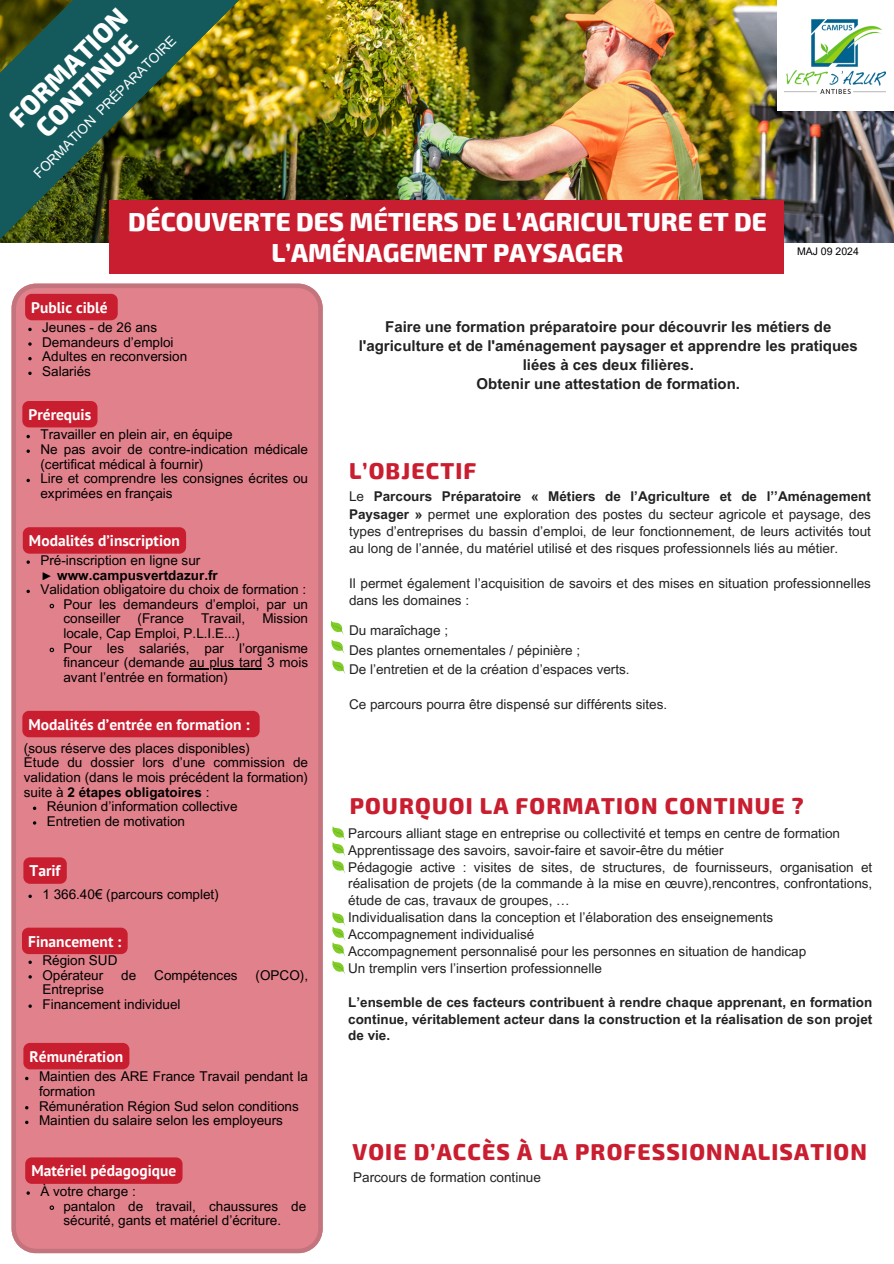
<style>
.page{position:relative;width:894px;height:1264px;background:#fff}
.page>*{position:absolute;margin:0;border:0;box-sizing:border-box;transform-origin:0 0}
.t1{font:800 26.4px/26.4px "Exo 2";color:#fff;text-align:center}
.t2{font:800 25.5px/30.3px "Exo 2";color:#fff;text-align:center}
.t3{font:800 22.5px "Exo 2";letter-spacing:.05em;color:#c91e30}
.t4{font:700 15.45px "PT Sans";color:#fff}
.t5{font:700 15px/19.2px "Arial MT Pro";color:#222;text-align:center}
.t6{font:13.5px/16.8px "Arial MT Pro";color:#222}
.t7{font:13.5px/14.7px "Arial MT Pro";color:#000}
.t8{font:700 13.5px/16.8px "Arial MT Pro";color:#222;text-align:justify}
.t9{font:700 13.5px "Arial MT Pro";color:#000}
.t10{font:13.5px "Arial MT Pro";color:#fff}
.t11{font:10.5px "Arial MT Pro";color:#000}
.s1{font-weight:700}
.s2{font-family:"Liberation Serif";font-weight:400}
</style>
<div class="page">
<img style="left:270px;top:0;width:623px;height:243px">
<div style="left:777px;top:0;width:116px;height:111px;background:#fff"></div>
<img style="left:784px;top:19px;width:101px;height:74px">
<div style="left:109px;top:200px;width:675px;height:73px;background:#c91e30"></div>
<img style="left:0;top:0;width:270px;height:243px">
<div style="left:12px;top:283px;width:310px;height:970px;background:#e0818b"></div>
<svg style="left:330px;top:620px;width:14px;height:33px"></svg>
<svg style="left:332px;top:660px;width:13px;height:14px"></svg>
<svg style="left:28px;top:328px;width:4px;height:3px"></svg>
<svg style="left:28px;top:342px;width:4px;height:4px"></svg>
<svg style="left:28px;top:357px;width:4px;height:3px"></svg>
<svg style="left:28px;top:371px;width:4px;height:4px"></svg>
<svg style="left:26px;top:560px;width:4px;height:4px"></svg>
<svg style="left:26px;top:589px;width:4px;height:4px"></svg>
<svg style="left:49px;top:603px;width:6px;height:6px"></svg>
<svg style="left:49px;top:647px;width:6px;height:6px"></svg>
<hr style="left:189px;top:668px;width:73px;height:1px;background:#000">
<svg style="left:33px;top:806px;width:3px;height:4px"></svg>
<svg style="left:28px;top:960px;width:4px;height:3px"></svg>
<svg style="left:28px;top:975px;width:4px;height:3px"></svg>
<svg style="left:28px;top:1004px;width:4px;height:3px"></svg>
<svg style="left:25px;top:1076px;width:3px;height:4px"></svg>
<svg style="left:25px;top:1120px;width:3px;height:4px"></svg>
<svg style="left:26px;top:1191px;width:4px;height:3px"></svg>
<svg style="left:49px;top:1204px;width:6px;height:6px"></svg>
<svg style="left:26px;top:435px;width:4px;height:3px"></svg>
<svg style="left:26px;top:449px;width:4px;height:4px"></svg>
<svg style="left:26px;top:479px;width:4px;height:3px"></svg>
<div style="left:25px;top:294px;width:93px;height:26px;background:#c91e30"></div>
<div style="left:22px;top:401px;width:75px;height:26px;background:#c91e30"></div>
<div style="left:23px;top:527px;width:163px;height:26px;background:#c91e30"></div>
<div style="left:22px;top:710px;width:237px;height:27px;background:#c91e30"></div>
<svg style="left:23px;top:857px;width:44px;height:26px"></svg>
<svg style="left:28px;top:894px;width:4px;height:4px"></svg>
<div style="left:22px;top:927px;width:106px;height:27px;background:#c91e30"></div>
<div style="left:23px;top:1042px;width:106px;height:27px;background:#c91e30"></div>
<div style="left:25px;top:1157px;width:157px;height:26px;background:#c91e30"></div>
<svg style="left:332px;top:826px;width:13px;height:47px"></svg>
<svg style="left:332px;top:912px;width:13px;height:62px"></svg>
<p class="t1" style="left:3px;top:112px;width:157px;rotate:-45deg">FORMATION<br>CONTINUE</p>
<h6 class="t10" style="left:33px;top:172px;width:196px;rotate:-45deg">FORMATION PRÉPARATOIRE</h6>
<h3 class="t4" style="left:31px;top:297px;width:78px">Public ciblé</h3>
<p class="t2" style="left:128px;top:205px;width:640px">DÉCOUVERTE DES M<span class="s1">É</span>TIERS DE L’AGRICULTURE ET DE<br>L’AMÉNAGEMENT PAYSAGER</p>
<p class="t11" style="left:796px;top:247px;width:63px">MAJ 09 2024</p>
<p class="t7" style="left:42px;top:322px;width:116px">Jeunes - de 26 ans</p>
<h3 class="t7" style="left:42px;top:336px;width:133px">Demandeurs d’emploi</h3>
<p class="t7" style="left:42px;top:351px;width:146px">Adultes en reconversion</p>
<p class="t7" style="left:42px;top:366px;width:50px">Salariés</p>
<h3 class="t4" style="left:29px;top:404px;width:64px">Prérequis</h3>
<p class="t7" style="left:40px;top:429px;width:194px">Travailler en plein air, en équipe</p>
<p class="t7" style="left:40px;top:443px;width:269px">Ne pas avoir de contre-indication médicale (certificat médical à fournir)</p>
<h3 class="t7" style="left:40px;top:473px;width:269px">Lire et comprendre les consignes écrites ou exprimées en français</h3>
<h3 class="t4" style="left:29px;top:530px;width:152px">Modalités d’inscription</h3>
<p class="t7" style="left:40px;top:554px;width:161px">Pré-inscription en ligne sur</p>
<h3 class="t9" style="left:40px;top:570px;width:179px"><span class="s2">►</span> www.campusvertdazur.fr</h3>
<p class="t7" style="left:40px;top:584px;width:267px">Validation obligatoire du choix de formation :</p>
<h6 class="t7" style="left:63px;top:598px;width:246px">Pour les demandeurs d’emploi, par un conseiller</h6>
<h6 class="t7" style="left:137px;top:613px;width:48px">(France</h6>
<h6 class="t7" style="left:201px;top:613px;width:46px">Travail,</h6>
<h6 class="t7" style="left:262px;top:613px;width:47px">Mission</h6>
<h6 class="t7" style="left:63px;top:627px;width:178px">locale, Cap Emploi, P.L.I.E...)</h6>
<p class="t7" style="left:63px;top:642px;width:246px">Pour les salariés, par l’organisme financeur (demande au plus tard 3 mois</p>
<p class="t7" style="left:63px;top:671px;width:166px">avant l’entrée en formation)</p>
<h3 class="t4" style="left:29px;top:714px;width:222px">Modalités d’entrée en formation :</h3>
<p class="t7" style="left:24px;top:742px;width:286px">(sous réserve des places disponibles)<br>Étude du dossier lors d’une commission de validation (dans le mois précédent la formation) suite à <span class="s1">2 étapes obligatoires</span> :</p>
<h6 class="t7" style="left:47px;top:800px;width:192px">Réunion d’information collective</h6>
<p class="t7" style="left:47px;top:815px;width:140px">Entretien de motivation</p>
<p class="t4" style="left:30px;top:860px;width:32px">Tarif</p>
<p class="t7" style="left:42px;top:888px;width:178px">1 366.40€ (parcours complet)</p>
<p class="t4" style="left:28px;top:930px;width:95px">Financement :</p>
<p class="t7" style="left:42px;top:954px;width:77px">Région SUD</p>
<p class="t7" style="left:42px;top:969px;width:62px">Opérateur</p>
<p class="t7" style="left:121px;top:969px;width:17px">de</p>
<p class="t7" style="left:154px;top:969px;width:85px">Compétences</p>
<p class="t7" style="left:255px;top:969px;width:54px">(OPCO),</p>
<p class="t7" style="left:42px;top:983px;width:63px">Entreprise</p>
<p class="t7" style="left:42px;top:998px;width:140px">Financement individuel</p>
<p class="t4" style="left:30px;top:1046px;width:95px">Rémunération</p>
<p class="t7" style="left:39px;top:1070px;width:270px">Maintien des ARE France Travail pendant la formation</p>
<p class="t7" style="left:39px;top:1100px;width:261px">Rémunération Région Sud selon conditions</p>
<p class="t7" style="left:39px;top:1114px;width:245px">Maintien du salaire selon les employeurs</p>
<p class="t5" style="left:358px;top:319px;width:500px">Faire une formation préparatoire pour découvrir les métiers de l'agriculture et de l'aménagement paysager et apprendre les pratiques liées à ces deux filières.<br>Obtenir une attestation de formation.</p>
<p class="t3" style="left:349px;top:456px;width:129px">L’OBJECTIF</p>
<h3 class="t6" style="left:349px;top:490px;width:523px;line-height:17.2px;text-align:justify">Le <span class="s1">Parcours Préparatoire « Métiers de l’Agriculture et de l’’Aménagement Paysager »</span> permet une exploration des postes du secteur agricole et paysage, des types d’entreprises du bassin d’emploi, de leur fonctionnement, de leurs activités tout au long de l’année, du matériel utilisé et des risques professionnels liés au métier.</h3>
<p class="t6" style="left:349px;top:576px;width:523px;line-height:17.2px">Il permet également l’acquisition de savoirs et des mises en situation professionnelles dans les domaines :</p>
<p class="t6" style="left:349px;top:622px;width:282px;line-height:19.5px">Du maraîchage ;<br>Des plantes ornementales / pépinière ;<br>De l’entretien et de la création d’espaces verts.</p>
<p class="t6" style="left:349px;top:698px;width:319px">Ce parcours pourra être dispensé sur différents sites.</p>
<p class="t3" style="left:350px;top:791px;width:455px">POURQUOI LA FORMATION CONTINUE ?</p>
<h5 class="t6" style="left:348px;top:826px;width:525px">Parcours alliant stage en entreprise ou collectivité et temps en centre de formation Apprentissage des savoirs, savoir-faire et savoir-être du métier<br>Pédagogie active : visites de sites, de structures, de fournisseurs, organisation et réalisation de projets (de la commande à la mise en œuvre),rencontres, confrontations, étude de cas, travaux de groupes, …<br>Individualisation dans la conception et l’élaboration des enseignements Accompagnement individualisé<br>Accompagnement personnalisé pour les personnes en situation de handicap<br>Un tremplin vers l’insertion professionnelle</h5>
<p class="t8" style="left:348px;top:995px;width:525px">L’ensemble de ces facteurs contribuent à rendre chaque apprenant, en formation continue, véritablement acteur dans la construction et la réalisation de son projet de vie.</p>
<h1 class="t3" style="left:352px;top:1136px;width:516px">VOIE D’ACCÈS À LA PROFESSIONNALISATION</h1>
<p class="t4" style="left:31px;top:1160px;width:146px">Matériel pédagogique</p>
<p class="t6" style="left:353px;top:1170px;width:189px">Parcours de formation continue</p>
<p class="t7" style="left:40px;top:1185px;width:97px">À votre charge :</p>
<p class="t7" style="left:63px;top:1200px;width:244px">pantalon de travail, chaussures de sécurité, gants et matériel d’écriture.</p>
</div>
